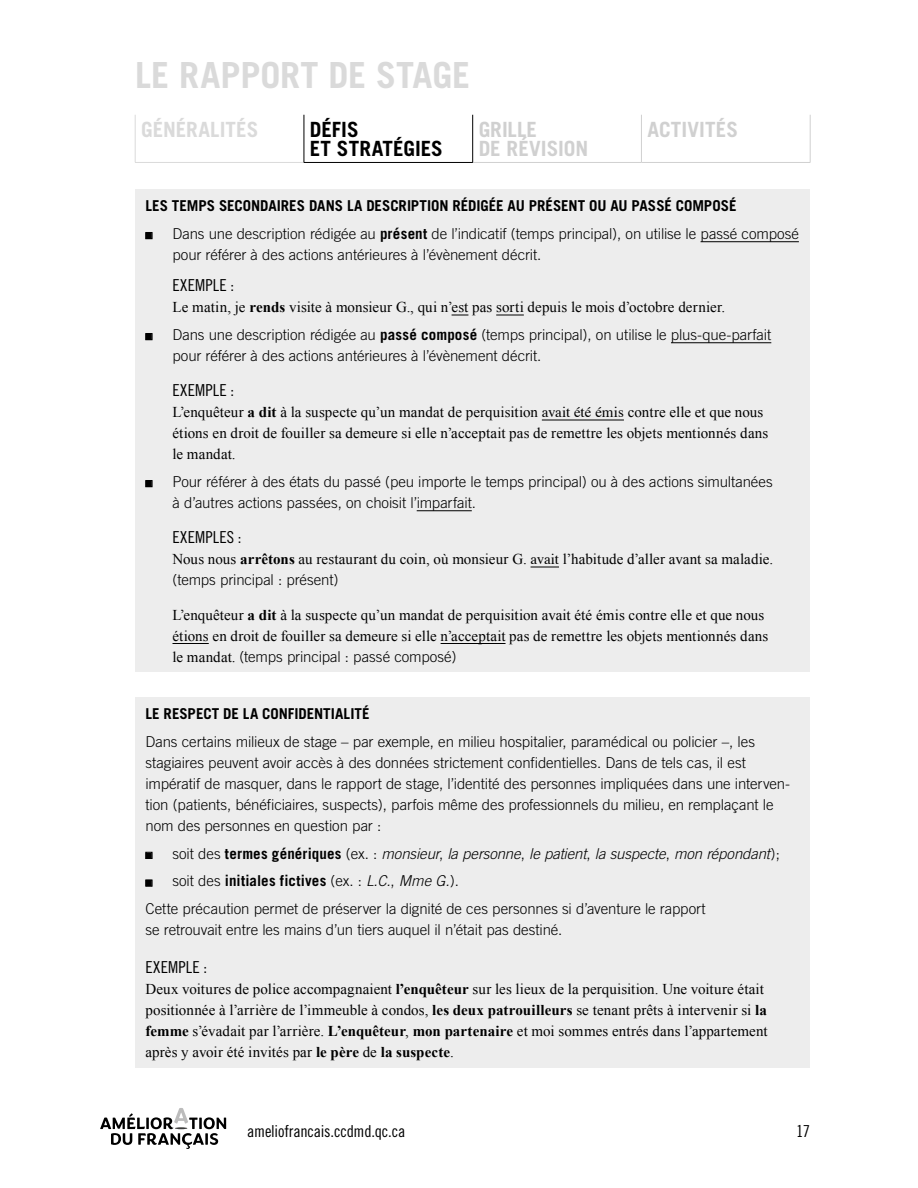
<style>
.page{position:relative;width:918px;height:1188px;background:#fff}
.page>*{position:absolute;margin:0;border:0;box-sizing:border-box;transform-origin:0 0}
._01-TITRE_ÉTAPE{font:700 36px "Trade Gothic";letter-spacing:-.005em;color:#dadada}
.t1{font:700 21px/19.5px "Trade Gothic";letter-spacing:.005em;color:#d0d0d0}
.t2{font:700 21px "Trade Gothic";color:#000}
.t3{font:700 21px "Trade Gothic";color:#dadada}
._07-exemple{font:16.5px "Trade Gothic Cond Eighteen";letter-spacing:.005em;color:#000}
._00-TC_bullet{font:300 15px/21px "Trade Gothic";letter-spacing:-.005em;color:#000}
._00-TC_bullet-2{font:15px/21px "Times New Roman";letter-spacing:.005em;color:#000}
.EXEMPLE_GRAMMAIRE{font:15px/21px "Times New Roman";letter-spacing:.005em;color:#000}
._00-TC_copie{font:700 15px "Trade Gothic";color:#000}
._00-TC_bullet-3{font:italic 300 15px "Trade Gothic";letter-spacing:-.005em;color:#000}
._00-TC_bullet-4{font:700 15px "Trade Gothic";letter-spacing:.015em;color:#000}
.s1{font-weight:700}
.s2{font-family:"Times"}
.s3{font-family:"Trade Gothic";font-weight:300}
.s4{font-style:normal}
.s5{font-weight:700;font-style:normal}
.s6{font-weight:300}
.s7{font-weight:300;font-style:italic}
</style>
<div class="page">
<svg style="left:100px;top:1108px;width:126px;height:41px"></svg>
<svg style="left:303px;top:115px;width:507px;height:47px"></svg>
<hr style="left:473px;top:162px;width:168px;height:1px;background:#d0d0d0">
<hr style="left:641px;top:162px;width:169px;height:1px;background:#d0d0d0">
<hr style="left:641px;top:115px;width:1px;height:47px;background:#d0d0d0">
<hr style="left:810px;top:115px;width:1px;height:47px;background:#d0d0d0">
<hr style="left:135px;top:115px;width:1px;height:47px;background:#dadada">
<hr style="left:135px;top:162px;width:169px;height:1px;background:#dadada">
<hr style="left:304px;top:115px;width:1px;height:47px;background:#000">
<hr style="left:472px;top:115px;width:1px;height:47px;background:#000">
<hr style="left:304px;top:162px;width:169px;height:1px;background:#000">
<div style="left:135px;top:190px;width:675px;height:482px;background:#ededed"></div>
<hr style="left:701px;top:241px;width:98px;height:1px;background:#000">
<svg style="left:452px;top:315px;width:16px;height:1px"></svg>
<svg style="left:496px;top:315px;width:28px;height:1px"></svg>
<hr style="left:671px;top:342px;width:100px;height:1px;background:#000">
<hr style="left:542px;top:420px;width:82px;height:1px;background:#000">
<hr style="left:417px;top:510px;width:55px;height:1px;background:#000">
<svg style="left:531px;top:567px;width:28px;height:1px"></svg>
<hr style="left:172px;top:643px;width:37px;height:1px;background:#000">
<hr style="left:441px;top:643px;width:65px;height:1px;background:#000">
<div style="left:135px;top:698px;width:675px;height:370px;background:#ededed"></div>
<p class="_01-TITRE_ÉTAPE" style="left:135px;top:53px;width:337px">LE RAPPORT DE STAGE</p>
<p class="t3" style="left:141px;top:117px;width:119px">GÉNÉRALITÉS</p>
<p class="t2" style="left:310px;top:117px;width:50px">DÉFIS</p>
<p class="t2" style="left:310px;top:136px;width:134px">ET STRATÉGIES</p>
<p class="t1" style="left:479px;top:119px;width:111px">GRILLE<br>DE RÉVISION</p>
<p class="t1" style="left:647px;top:119px;width:92px">ACTIVITÉS</p>
<p class="_00-TC_copie" style="left:146px;top:196px;width:593px">LES TEMPS SECONDAIRES DANS LA DESCRIPTION RÉDIGÉE AU PRÉSENT OU AU PASSÉ COMPOSÉ</p>
<p class="_00-TC_bullet" style="left:172px;top:223px;width:628px;text-indent:-27px">■ Dans une description rédigée au <span class="s1">présent</span> de l’indicatif (temps principal), on utilise le passé composé pour référer à des actions antérieures à l’évènement décrit.</p>
<p class="_07-exemple" style="left:172px;top:275px;width:63px">EXEMPLE :</p>
<p class="_00-TC_bullet-2" style="left:172px;top:296px;width:554px">Le matin, je <span class="s1">rends</span> visite à monsieur G., qui n’est pas sorti depuis le mois d’octobre dernier.</p>
<p class="_00-TC_bullet" style="left:172px;top:324px;width:600px;text-indent:-27px">■ Dans une description rédigée au <span class="s1">passé composé</span> (temps principal), on utilise le plus-que-parfait pour référer à des actions antérieures à l’évènement décrit.</p>
<p class="_07-exemple" style="left:172px;top:380px;width:63px">EXEMPLE :</p>
<p class="_00-TC_bullet-2" style="left:172px;top:401px;width:597px">L’enquêteur <span class="s1">a dit</span> à la suspecte qu’un mandat de perquisition <span class="s2">avait été émis</span> contre elle et que nous étions en droit de fouiller sa demeure si elle n’acceptait pas de remettre les objets mentionnés dans le mandat.</p>
<p class="_00-TC_bullet" style="left:172px;top:471px;width:602px;text-indent:-27px">■ Pour référer à des états du passé (peu importe le temps principal) ou à des actions simultanées à d’autres actions passées, on choisit l’imparfait.</p>
<p class="_07-exemple" style="left:172px;top:527px;width:70px">EXEMPLES :</p>
<p class="_00-TC_bullet-2" style="left:173px;top:548px;width:602px">Nous nous <span class="s1">arrêtons</span> au restaurant du coin, où monsieur G. <span class="s2">avait</span> l’habitude d’aller avant sa maladie. <span class="s3">(temps principal : présent)</span></p>
<p class="EXEMPLE_GRAMMAIRE" style="left:173px;top:604px;width:597px">L’enquêteur <span class="s1">a dit</span> à la suspecte qu’un mandat de perquisition avait été émis contre elle et que nous étions en droit de fouiller sa demeure si elle n’acceptait pas de remettre les objets mentionnés dans le mandat. <span class="s3">(temps principal : passé composé)</span></p>
<p class="_00-TC_copie" style="left:146px;top:704px;width:226px">LE RESPECT DE LA CONFIDENTIALITÉ</p>
<p class="_00-TC_bullet" style="left:146px;top:731px;width:646px">Dans certains milieux de stage – par exemple, en milieu hospitalier, paramédical ou policier –, les stagiaires peuvent avoir accès à des données strictement confidentielles. Dans de tels cas, il est impératif de masquer, dans le rapport de stage, l’identité des personnes impliquées dans une interven&shy;tion (patients, bénéficiaires, suspects), parfois même des professionnels du milieu, en remplaçant le nom des personnes en question par :</p>
<p class="_00-TC_bullet-3" style="left:146px;top:844px;width:636px">■ <span class="s4">soit des</span> <span class="s5">termes génériques</span> <span class="s4">(ex. :</span> monsieur<span class="s4">,</span> la personne<span class="s4">,</span> le patient<span class="s4">,</span> la suspecte<span class="s4">,</span> mon répondant<span class="s4">);</span></p>
<p class="_00-TC_bullet-4" style="left:146px;top:872px;width:315px">■ <span class="s6">soit des</span> initiales fictives <span class="s6">(ex. :</span> <span class="s7">L.C.</span><span class="s6">,</span> <span class="s7">Mme G.</span><span class="s6">).</span></p>
<p class="_00-TC_bullet" style="left:146px;top:898px;width:562px">Cette précaution permet de préserver la dignité de ces personnes si d’aventure le rapport se retrouvait entre les mains d’un tiers auquel il n’était pas destiné.</p>
<p class="_07-exemple" style="left:146px;top:958px;width:63px">EXEMPLE :</p>
<p class="_00-TC_bullet-2" style="left:146px;top:979px;width:624px">Deux voitures de police accompagnaient <span class="s1">l’enquêteur</span> sur les lieux de la perquisition. Une voiture était positionnée à l’arrière de l’immeuble à condos, <span class="s1">les deux patrouilleurs</span> se tenant prêts à intervenir si <span class="s1">la femme</span> s’évadait par l’arrière. <span class="s1">L’enquêteur</span>, <span class="s1">mon partenaire</span> et moi sommes entrés dans l’appartement après y avoir été invités par <span class="s1">le père</span> de <span class="s1">la suspecte</span>.</p>
<p class="_07-exemple" style="left:247px;top:1122px;width:160px">ameliofrancais.ccdmd.qc.ca</p>
<p class="_07-exemple" style="left:796px;top:1122px;width:15px">17</p>
</div>
